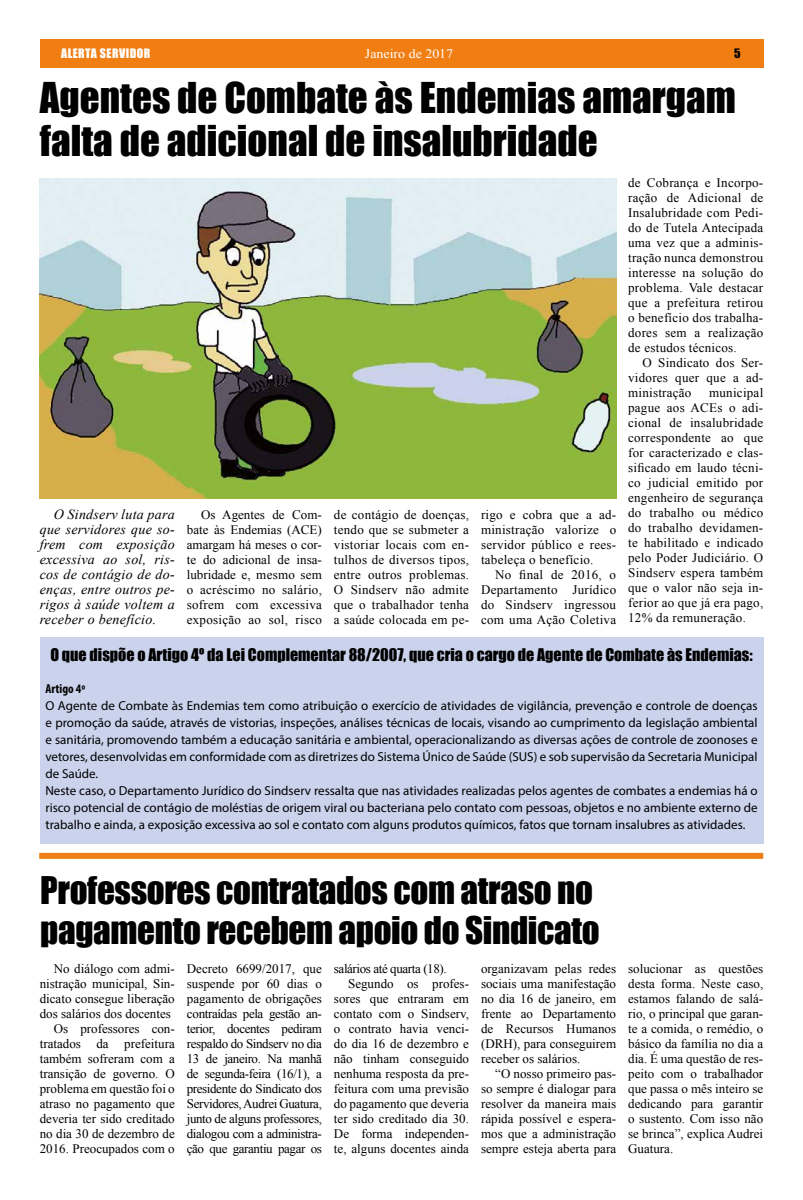
<style>
.page{position:relative;width:803px;height:1200px;background:#fff}
.page>*{position:absolute;margin:0;border:0;box-sizing:border-box;transform-origin:0 0}
.t1{font:39px/43px "Impact";color:#000}
.t2{font:35px/40px "Impact";letter-spacing:-.01em;color:#000}
.t3{font:16px "Impact";color:#000}
.t4{font:italic 14px/15px "Times New Roman";letter-spacing:.02em;color:#000;text-align:justify}
.t5{font:13px/15px "Times New Roman";color:#000;text-align:justify}
.t6{font:13px/17px "Myriad Pro";color:#000}
.t7{font:13px "Times New Roman";letter-spacing:-.03em;color:#000}
.t8{font:13px "Times New Roman";color:#fff;scale:1.07 1}
.t9{font:700 condensed 13px "Myriad Pro";color:#000}
.t10{font:12px "Impact";letter-spacing:.04em;color:#fff}
.t11{font:12px "Impact";color:#000}
</style>
<div class="page">
<div style="left:40px;top:40px;width:723px;height:28px;background:#f17e13"></div>
<div style="left:40px;top:637px;width:723px;height:206px;background:#cad2ec"></div>
<img style="left:40px;top:178px;width:576px;height:320px">
<div style="left:39px;top:852px;width:724px;height:6px;background:#ef7e16"></div>
<p class="t10" style="left:61px;top:44px;width:91px">ALERTA SERVIDOR</p>
<p class="t8" style="left:365px;top:45px;width:84px">Janeiro de 2017</p>
<p class="t11" style="left:733px;top:44px;width:8px">5</p>
<h1 class="t1" style="left:40px;top:75px;width:697px">Agentes de Combate às Endemias amargam falta de adicional de insalubridade</h1>
<p class="t4" style="left:40px;top:507px;width:136px;text-indent:14px">O Sindserv luta para que servidores que so&shy;frem com exposição excessiva ao sol, ris&shy;cos de contágio de do&shy;enças, entre outros pe&shy;rigos à saúde voltem a receber o benefício.</p>
<p class="t5" style="left:187px;top:506px;width:136px;text-indent:14px">Os Agentes de Com&shy;bate às Endemias (ACE) amargam há meses o cor&shy;te do adicional de insa&shy;lubridade e, mesmo sem o acréscimo no salário, sofrem com excessiva exposição ao sol, risco</p>
<p class="t5" style="left:334px;top:506px;width:136px">de contágio de doenças, tendo que se submeter a vistoriar locais com en&shy;tulhos de diversos tipos, entre outros problemas.<br>O Sindserv não admite que o trabalhador tenha a saúde colocada em pe-</p>
<p class="t5" style="left:481px;top:506px;width:136px">rigo e cobra que a ad&shy;ministração valorize o servidor público e rees&shy;tabeleça o benefício.</p>
<p class="t5" style="left:481px;top:566px;width:136px;text-indent:14px">No final de 2016, o Departamento Jurídico do Sindserv ingressou com uma Ação Coletiva</p>
<p class="t5" style="left:628px;top:175px;width:136px">de Cobrança e Incorpo&shy;ração de Adicional de Insalubridade com Pedi&shy;do de Tutela Antecipada uma vez que a adminis&shy;tração nunca demonstrou interesse na solução do problema. Vale destacar que a prefeitura retirou o benefício dos trabalha&shy;dores sem a realização de estudos técnicos.</p>
<p class="t5" style="left:628px;top:355px;width:136px;text-indent:14px">O Sindicato dos Ser&shy;vidores quer que a ad&shy;ministração</p>
<p class="t5" style="left:628px;top:385px;width:137px;text-indent:81px">municipal pague aos ACEs o adi&shy;cional de insalubridade correspondente ao que for caracterizado e clas&shy;sificado em laudo técni&shy;co judicial emitido por engenheiro de segurança do trabalho ou médico do trabalho devidamen&shy;te habilitado e indicado pelo Poder Judiciário. O Sindserv espera também que o valor não seja in&shy;ferior ao que já era pago, 12% da remuneração.</p>
<p class="t3" style="left:50px;top:641px;width:703px">O que dispõe o Artigo 4º da Lei Complementar 88/2007, que cria o cargo de Agente de Combate às Endemias:</p>
<p class="t9" style="left:45px;top:680px;width:42px">Artigo 4º</p>
<p class="t6" style="left:45px;top:696px;width:713px">O Agente de Combate às Endemias tem como atribuição o exercício de atividades de vigilância, prevenção e controle de doenças e promoção da saúde, através de vistorias, inspeções, análises técnicas de locais, visando ao cumprimento da legislação ambiental e sanitária, promovendo também a educação sanitária e ambiental, operacionalizando as diversas ações de controle de zoonoses e vetores, desenvolvidas em conformidade com as diretrizes do Sistema Único de Saúde (SUS) e sob supervisão da Secretaria Municipal de Saúde.<br>Neste caso, o Departamento Jurídico do Sindserv ressalta que nas atividades realizadas pelos agentes de combates a endemias há o risco potencial de contágio de moléstias de origem viral ou bacteriana pelo contato com pessoas, objetos e no ambiente externo de trabalho e ainda, a exposição excessiva ao sol e contato com alguns produtos químicos, fatos que tornam insalubres as atividades.</p>
<h2 class="t2" style="left:40px;top:868px;width:560px">Professores contratados com atraso no pagamento recebem apoio do Sindicato</h2>
<p class="t5" style="left:54px;top:960px;width:122px">No diálogo com admi-</p>
<p class="t5" style="left:40px;top:975px;width:136px">nistração municipal, Sin-</p>
<p class="t5" style="left:40px;top:990px;width:136px">dicato consegue liberação</p>
<p class="t5" style="left:40px;top:1005px;width:133px">dos salários dos docentes</p>
<p class="t5" style="left:54px;top:1020px;width:122px">Os professores con-</p>
<p class="t5" style="left:40px;top:1035px;width:136px">tratados da prefeitura</p>
<p class="t5" style="left:40px;top:1050px;width:136px">também sofreram com a</p>
<p class="t5" style="left:40px;top:1065px;width:136px">transição de governo. O</p>
<p class="t5" style="left:40px;top:1080px;width:136px">problema em questão foi o</p>
<p class="t5" style="left:40px;top:1095px;width:136px">atraso no pagamento que</p>
<p class="t5" style="left:40px;top:1110px;width:136px">deveria ter sido creditado</p>
<p class="t5" style="left:40px;top:1125px;width:136px">no dia 30 de dezembro de</p>
<p class="t5" style="left:40px;top:1140px;width:136px">2016. Preocupados com o</p>
<p class="t5" style="left:187px;top:960px;width:136px">Decreto 6699/2017, que suspende por 60 dias o pagamento de obrigações contraídas pela gestão an&shy;terior, docentes pediram respaldo do Sindserv no dia 13 de janeiro. Na manhã de segunda-feira (16/1), a presidente do Sindicato dos Servidores, Audrei Guatura, junto de alguns professores, dialogou com a administra&shy;ção que garantiu pagar os</p>
<p class="t7" style="left:334px;top:959px;width:114px">salários até quarta (18).</p>
<p class="t5" style="left:348px;top:975px;width:122px">Segundo os profes-</p>
<p class="t5" style="left:334px;top:990px;width:136px">sores que entraram em</p>
<p class="t5" style="left:334px;top:1005px;width:136px">contato com o Sindserv,</p>
<p class="t5" style="left:334px;top:1020px;width:136px">o contrato havia venci-</p>
<p class="t5" style="left:334px;top:1035px;width:136px">do dia 16 de dezembro e</p>
<p class="t5" style="left:334px;top:1050px;width:136px">não tinham conseguido</p>
<p class="t5" style="left:334px;top:1065px;width:136px">nenhuma resposta da pre-</p>
<p class="t5" style="left:334px;top:1080px;width:136px">feitura com uma previsão</p>
<p class="t5" style="left:334px;top:1095px;width:136px">do pagamento que deveria</p>
<p class="t5" style="left:334px;top:1110px;width:136px">ter sido creditado dia 30.</p>
<p class="t5" style="left:334px;top:1125px;width:136px">De forma independen-</p>
<p class="t5" style="left:334px;top:1140px;width:136px">te, alguns docentes ainda</p>
<p class="t5" style="left:481px;top:960px;width:136px">organizavam pelas redes sociais uma manifestação no dia 16 de janeiro, em frente ao Departamento de Recursos Humanos (DRH), para conseguirem receber os salários.</p>
<p class="t5" style="left:481px;top:1065px;width:136px;text-indent:14px">“O nosso primeiro pas&shy;so sempre é dialogar para resolver da maneira mais rápida possível e espera&shy;mos que a administração sempre esteja aberta para</p>
<p class="t5" style="left:628px;top:960px;width:136px">solucionar as questões desta forma. Neste caso, estamos falando de salá&shy;rio, o principal que garan&shy;te a comida, o remédio, o básico da família no dia a dia. É uma questão de res&shy;peito com o trabalhador que passa o mês inteiro se dedicando para garantir o sustento. Com isso não se brinca”, explica Audrei Guatura.</p>
</div>
